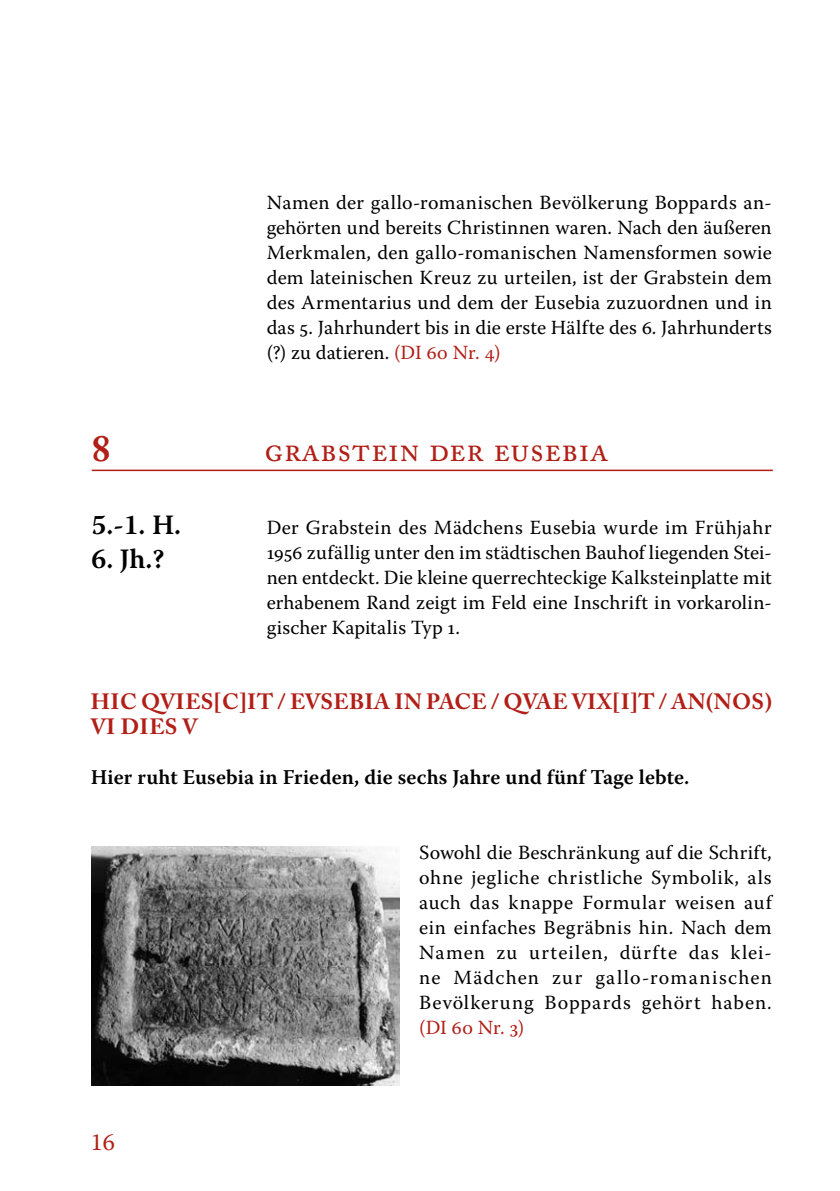
<style>
.page{position:relative;width:840px;height:1191px;background:#fff}
.page>*{position:absolute;margin:0;border:0;box-sizing:border-box;transform-origin:0 0}
.t1{font:700 37px "Adobe Caslon Pro";color:#b11f17}
.t2{font:34px "Adobe Caslon Pro";color:#b11f17}
.t3{font:600 28px "Warnock Pro";color:#000}
.t4{font:24px "Warnock Pro";color:#b11f17}
.t5{font:700 22px/25px "Adobe Caslon Pro";letter-spacing:.02em;color:#b11f17}
.t6{font:600 21px "Warnock Pro";letter-spacing:.005em;color:#000}
.t7{font:20px/25px "Warnock Pro";letter-spacing:.02em;color:#000;text-align:justify}
.t8{font:20px "Warnock Pro";color:#b11f17}
.s1{color:#b11f17}
</style>
<div class="page">
<img style="left:91px;top:846px;width:308px;height:239px">
<hr style="left:92px;top:469px;width:680px;height:2px;background:#b11f17">
<p class="t7" style="left:266px;top:190px;width:506px">Namen der gallo-romanischen Bevölkerung Boppards an&shy;gehörten und bereits Christinnen waren. Nach den äußeren Merkmalen, den gallo-romanischen Namensformen sowie dem lateinischen Kreuz zu urteilen, ist der Grabstein dem des Armentarius und dem der Eusebia zuzuordnen und in das 5. Jahrhundert bis in die erste Hälfte des 6. Jahrhunderts (?) zu datieren. <span class="s1">(DI 60 Nr. 4)</span></p>
<h1 class="t1" style="left:92px;top:427px;width:20px">8</h1>
<h2 class="t2" style="left:265px;top:430px;width:37px">GRABSTEIN</h2>
<h2 class="t2" style="left:429px;top:430px;width:82px">DER EUSEBIA</h2>
<h3 class="t3" style="left:91px;top:508px;width:91px">5.-1. H.</h3>
<h3 class="t3" style="left:91px;top:542px;width:74px">6. Jh.?</h3>
<p class="t7" style="left:266px;top:515px;width:506px">Der Grabstein des Mädchens Eusebia wurde im Frühjahr 1956 zufällig unter den im städtischen Bauhof liegenden Stei&shy;nen entdeckt. Die kleine querrechteckige Kalksteinplatte mit erhabenem Rand zeigt im Feld eine Inschrift in vorkarolin&shy;gischer Kapitalis Typ 1.</p>
<p class="t5" style="left:91px;top:689px;width:682px">HIC QVIES[C]IT / EVSEBIA IN PACE / QVAE VIX[I]T / AN(NOS)<br>VI DIES V</p>
<p class="t6" style="left:91px;top:764px;width:599px">Hier ruht Eusebia in Frieden, die sechs Jahre und fünf Tage lebte.</p>
<p class="t4" style="left:91px;top:1127px;width:26px">16</p>
<p class="t7" style="left:419px;top:840px;width:354px">Sowohl die Beschränkung auf die Schrift, ohne jegliche christliche Symbolik, als auch das knappe Formular weisen auf ein einfaches Begräbnis hin. Nach dem Namen zu urteilen, dürfte das klei&shy;ne Mädchen zur gallo-romanischen Bevölkerung Boppards gehört haben.</p>
<p class="t8" style="left:419px;top:1015px;width:106px">(DI 60 Nr. 3)</p>
</div>
